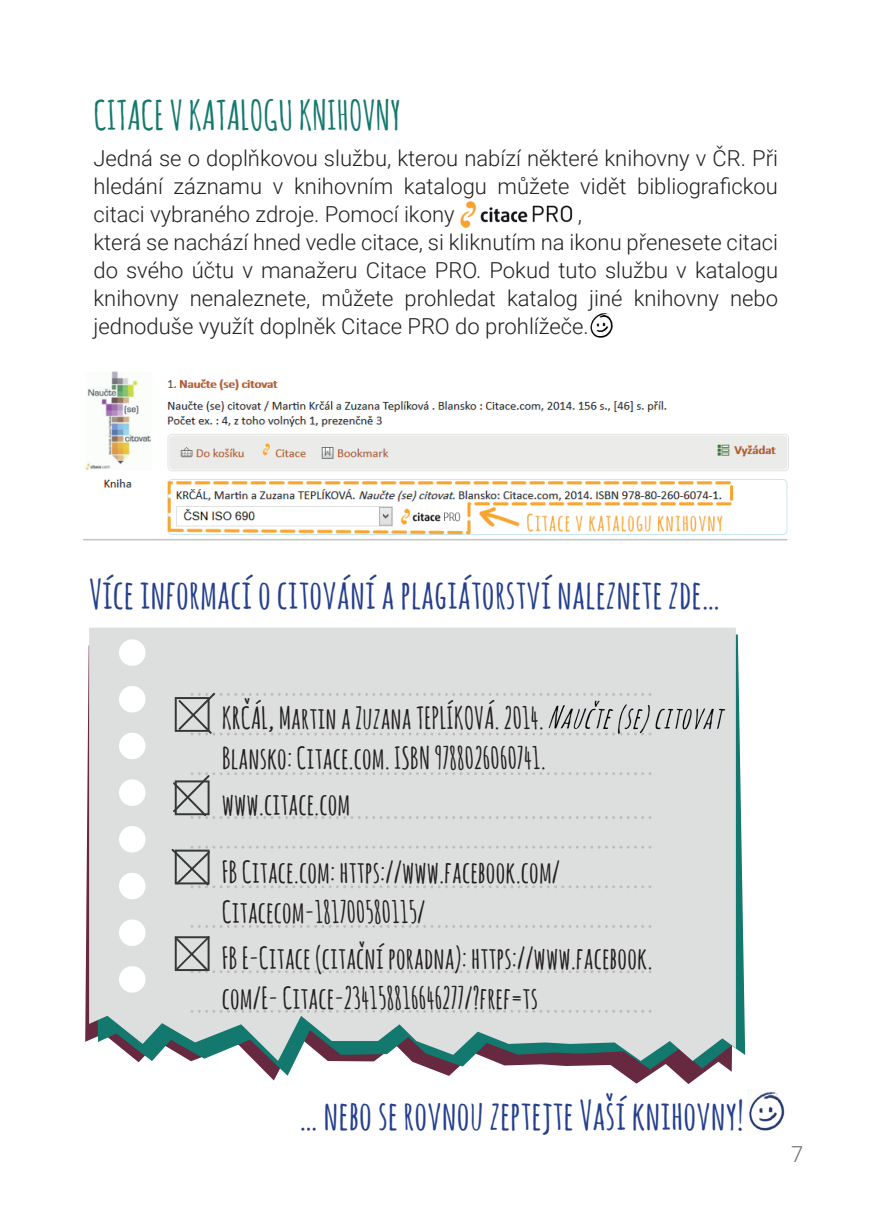
<style>
.page{position:relative;width:874px;height:1225px;background:#fff}
.page>*{position:absolute;margin:0;border:0;box-sizing:border-box;transform-origin:0 0}
.t1{font:700 40px "Amatic SC";color:#253f8e}
.t2{font:700 40px "Amatic SC";color:#13786d}
.t3{font:700 30px/40px "Amatic SC";color:#231f20}
.t4{font:300 22px/28px "Roboto";color:#231f20;text-align:justify}
.t5{font:300 22px "Roboto";color:#6a6e6f}
</style>
<div class="page">
<svg style="left:85px;top:645px;width:616px;height:439px"></svg>
<svg style="left:91px;top:634px;width:653px;height:441px"></svg>
<svg style="left:89px;top:627px;width:646px;height:434px;background:#d3d6d6"></svg>
<svg style="left:190px;top:925px;width:461px;height:3px"></svg>
<svg style="left:190px;top:1010px;width:461px;height:2px"></svg>
<div style="left:119px;top:966px;width:26px;height:26px;background:#fff;border-radius:50%"></div>
<div style="left:119px;top:919px;width:26px;height:27px;background:#fff;border-radius:50%"></div>
<div style="left:119px;top:872px;width:26px;height:27px;background:#fff;border-radius:50%"></div>
<div style="left:119px;top:826px;width:26px;height:26px;background:#fff;border-radius:50%"></div>
<div style="left:119px;top:779px;width:26px;height:27px;background:#fff;border-radius:50%"></div>
<div style="left:119px;top:732px;width:26px;height:27px;background:#fff;border-radius:50%"></div>
<div style="left:119px;top:686px;width:26px;height:26px;background:#fff;border-radius:50%"></div>
<div style="left:119px;top:639px;width:26px;height:27px;background:#fff;border-radius:50%"></div>
<svg style="left:175px;top:692px;width:476px;height:43px;background:#d7d8d8"></svg>
<img style="left:462px;top:201px;width:14px;height:27px">
<img style="left:460px;top:205px;width:113px;height:21px">
<img style="left:83px;top:371px;width:706px;height:170px">
<img style="left:590px;top:313px;width:23px;height:24px">
<img style="left:749px;top:1091px;width:36px;height:39px">
<img style="left:546px;top:699px;width:183px;height:36px">
<img style="left:546px;top:732px;width:105px;height:3px">
<svg style="left:173px;top:772px;width:478px;height:47px;background:#d8d9d9"></svg>
<svg style="left:171px;top:845px;width:480px;height:43px;background:#d8d9d9"></svg>
<div style="left:174px;top:936px;width:477px;height:37px;background:#dddede"></div>
<h1 class="t2" style="left:93px;top:86px;width:308px">CITACE V KATALOGU KNIHOVNY</h1>
<p class="t4" style="left:93px;top:143px;width:685px">Jedná se o doplňkovou službu, kterou nabízí některé knihovny v ČR. Při hledání záznamu v knihovním katalogu můžete vidět bibliografickou citaci vybraného zdroje. Pomocí ikony</p>
<p class="t4" style="left:93px;top:199px;width:685px;text-align:left;text-indent:484px">,<br>která se nachází hned vedle citace, si kliknutím na ikonu přenesete citaci do svého účtu v manažeru Citace PRO. Pokud tuto službu v katalogu knihovny nenaleznete, můžete prohledat katalog jiné knihovny nebo jednoduše využít doplněk Citace PRO do prohlížeče.</p>
<h1 class="t1" style="left:89px;top:566px;width:632px">Více informací o citování a plagiátorství naleznete zde…</h1>
<h2 class="t3" style="left:222px;top:697px;width:325px">KRČÁL, Martin a Zuzana TEPLÍKOVÁ. 2014.<br>Blansko: Citace.com. ISBN 9788026060741.</h2>
<h2 class="t3" style="left:222px;top:783px;width:130px">www.citace.com</h2>
<h2 class="t3" style="left:222px;top:851px;width:340px">FB Citace.com: https://www.facebook.com/<br>Citacecom-181700580115/</h2>
<h2 class="t3" style="left:222px;top:936px;width:432px">FB E-Citace (citační poradna): https://www.facebook. com/E- Citace-234158816646277/?fref=ts</h2>
<h1 class="t1" style="left:299px;top:1087px;width:445px">… nebo se rovnou zeptejte Vaší knihovny!</h1>
<p class="t5" style="left:790px;top:1139px;width:14px">7</p>
</div>
